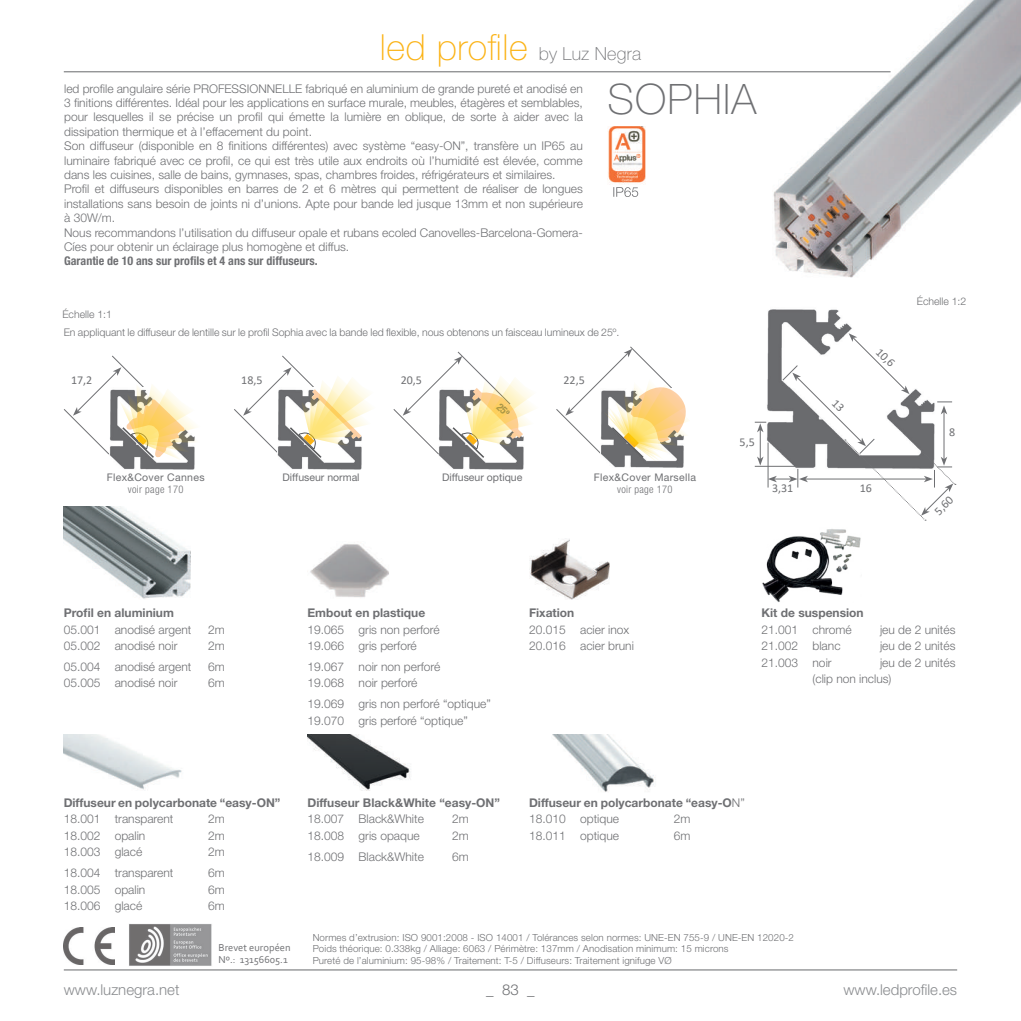
<style>
.page{position:relative;width:1021px;height:1021px;background:#fff}
.page>*{position:absolute;margin:0;border:0;box-sizing:border-box;transform-origin:0 0}
.t1{font:100 42px "Helvetica Neue LT Std";letter-spacing:.03em;color:#6f7073}
.t2{font:100 36px "Helvetica Neue LT Std";letter-spacing:.015em;color:#fbb316}
.t3{font:300 15px "Helvetica Neue LT Std";color:#8a8c8f}
.t4{font:300 15px "Helvetica Neue LT Std";color:#6f7073}
.t5{font:300 12px/14.4px "Helvetica Neue LT Std";color:#6f7073}
.t6{font:700 12px/16.5px "Helvetica Neue LT Std";color:#6f7073}
.t7{font:700 condensed 12px "Helvetica Neue LT Std";color:#6f7073}
.t8{font:12px "Calibri";color:#6f7073}
.t9{font:300 10.5px "Helvetica Neue LT Std";color:#6f7073}
.t10{font:10.5px "Helvetica Neue LT Std";letter-spacing:.03em;color:#6f7073}
.t11{font:10.5px "Helvetica Neue LT Std";color:#6f7073}
.t12{font:10.5px/12.6px "Corbel";color:#6f7073}
.t13{font:300 condensed 10.5px "Helvetica Neue LT Std";letter-spacing:.03em;color:#6f7073}
.t14{font:300 9.75px/11.7px "Helvetica Neue LT Std";letter-spacing:.01em;color:#6f7073}
.s1{font-size:18px;color:#6f7073}
.s2{font-weight:300}
</style>
<div class="page">
<hr style="left:64px;top:969px;width:893px;height:1px;background:#6f7073">
<img style="left:742px;top:0;width:278px;height:278px">
<img style="left:529px;top:539px;width:80px;height:61px">
<img style="left:762px;top:529px;width:99px;height:73px">
<img style="left:443px;top:459px;width:81px;height:10px">
<img style="left:607px;top:127px;width:39px;height:57px">
<svg style="left:613px;top:187px;width:25px;height:10px"></svg>
<img style="left:64px;top:927px;width:51px;height:37px">
<img style="left:129px;top:924px;width:83px;height:42px">
<img style="left:116px;top:461px;width:79px;height:8px">
<svg style="left:64px;top:355px;width:132px;height:106px"></svg>
<img style="left:64px;top:506px;width:127px;height:93px">
<img style="left:310px;top:544px;width:79px;height:54px">
<img style="left:552px;top:734px;width:103px;height:58px">
<img style="left:64px;top:734px;width:118px;height:56px">
<img style="left:307px;top:734px;width:103px;height:57px">
<img style="left:282px;top:459px;width:80px;height:10px">
<svg style="left:234px;top:355px;width:137px;height:104px"></svg>
<img style="left:612px;top:464px;width:72px;height:3px">
<svg style="left:556px;top:346px;width:132px;height:118px"></svg>
<img style="left:767px;top:309px;width:85px;height:24px">
<hr style="left:64px;top:71px;width:826px;height:1px;background:#6f7073">
<svg style="left:393px;top:351px;width:141px;height:108px"></svg>
<svg style="left:754px;top:333px;width:201px;height:188px"></svg>
<h2 class="t2" style="left:380px;top:27px;width:262px">led profile <span class="s1">by Luz Negra</span></h2>
<p class="t5" style="left:64px;top:81px;width:520px">led profile angulaire série PROFESSIONNELLE fabriqué en aluminium de grande pureté et anodisé en 3 finitions différentes. Idéal pour les applications en surface murale, meubles, étagères et semblables, pour lesquelles il se précise un profil qui émette la lumière en oblique, de sorte à aider avec la dissipation thermique et à l’effacement du point.<br>Son diffuseur (disponible en 8 finitions différentes) avec système “easy-ON”, transfère un IP65 au luminaire fabriqué avec ce profil, ce qui est très utile aux endroits où l’humidité est élevée, comme dans les cuisines, salle de bains, gymnases, spas, chambres froides, réfrigérateurs et similaires.<br>Profil et diffuseurs disponibles en barres de 2 et 6 mètres qui permettent de réaliser de longues installations sans besoin de joints ni d’unions. Apte pour bande led jusque 13mm et non supérieure à 30W/m.<br>Nous recommandons l’utilisation du diffuseur opale et rubans ecoled Canovelles-Barcelona-Gomera-Cíes pour obtenir un éclairage plus homogène et diffus.</p>
<p class="t7" style="left:64px;top:254px;width:255px">Garantie de 10 ans sur profils et 4 ans sur diffuseurs.</p>
<p class="t9" style="left:62px;top:308px;width:51px">Échelle 1:1</p>
<h1 class="t1" style="left:607px;top:75px;width:150px">SOPHIA</h1>
<p class="t9" style="left:64px;top:326px;width:557px">En appliquant le diffuseur de lentille sur le profil Sophia avec la bande led flexible, nous obtenons un faisceau lumineux de 25º.</p>
<p class="t8" style="left:71px;top:372px;width:23px">17,2</p>
<p class="t8" style="left:401px;top:372px;width:23px">20,5</p>
<p class="t8" style="left:241px;top:372px;width:23px">18,5</p>
<p class="t8" style="left:563px;top:372px;width:23px">22,5</p>
<p class="t8" style="left:884px;top:344px;width:23px;rotate:45deg">10,6</p>
<p class="t10" style="left:107px;top:471px;width:99px">Flex&amp;Cover Cannes</p>
<p class="t11" style="left:442px;top:471px;width:82px">Diffuseur optique</p>
<p class="t13" style="left:128px;top:483px;width:57px">voir page 170</p>
<p class="t11" style="left:282px;top:471px;width:79px">Diffuseur normal</p>
<p class="t10" style="left:594px;top:471px;width:104px">Flex&amp;Cover Marsella</p>
<p class="t13" style="left:617px;top:483px;width:57px">voir page 170</p>
<p class="t8" style="left:739px;top:433px;width:17px">5,5</p>
<p class="t8" style="left:772px;top:480px;width:23px">3,31</p>
<p class="t8" style="left:859px;top:480px;width:14px">16</p>
<p class="t9" style="left:916px;top:295px;width:51px">Échelle 1:2</p>
<p class="t8" style="left:949px;top:424px;width:8px">8</p>
<p class="t8" style="left:930px;top:507px;width:23px;rotate:-45deg">5,60</p>
<p class="t6" style="left:64px;top:604px;width:112px">Profil en aluminium</p>
<p class="t5" style="left:64px;top:621px;width:129px">05.001 anodisé argent</p>
<p class="t5" style="left:208px;top:621px;width:18px">2m</p>
<p class="t5" style="left:64px;top:638px;width:115px">05.002 anodisé noir</p>
<p class="t5" style="left:208px;top:638px;width:18px">2m</p>
<p class="t5" style="left:64px;top:659px;width:129px">05.004 anodisé argent</p>
<p class="t5" style="left:208px;top:659px;width:18px">6m</p>
<p class="t5" style="left:64px;top:675px;width:115px">05.005 anodisé noir</p>
<p class="t5" style="left:208px;top:675px;width:18px">6m</p>
<p class="t6" style="left:307px;top:604px;width:119px">Embout en plastique</p>
<p class="t5" style="left:307px;top:620px;width:134px;line-height:16.5px">19.065 gris non perforé<br>19.066 gris perforé</p>
<p class="t5" style="left:307px;top:658px;width:134px;line-height:16.5px">19.067 noir non perforé<br>19.068 noir perforé</p>
<p class="t5" style="left:307px;top:695px;width:185px;line-height:16.5px">19.069 gris non perforé “optique”<br>19.070 gris perforé “optique”</p>
<p class="t6" style="left:529px;top:604px;width:47px">Fixation</p>
<p class="t5" style="left:529px;top:620px;width:106px;line-height:16.5px">20.015 acier inox<br>20.016 acier bruni</p>
<p class="t6" style="left:761px;top:604px;width:104px">Kit de suspension</p>
<p class="t5" style="left:761px;top:621px;width:92px">21.001 chromé</p>
<p class="t5" style="left:880px;top:621px;width:77px">jeu de 2 unités</p>
<p class="t5" style="left:761px;top:638px;width:81px">21.002 blanc</p>
<p class="t5" style="left:880px;top:638px;width:77px">jeu de 2 unités</p>
<p class="t5" style="left:761px;top:654px;width:72px">21.003 noir</p>
<p class="t5" style="left:812px;top:653px;width:144px;line-height:16.5px;text-indent:67px">jeu de 2 unités (clip non inclus)</p>
<p class="t6" style="left:64px;top:794px;width:218px">Diffuseur en polycarbonate “easy-ON”</p>
<p class="t5" style="left:64px;top:811px;width:111px">18.001 transparent</p>
<p class="t5" style="left:208px;top:811px;width:18px">2m</p>
<p class="t5" style="left:64px;top:828px;width:83px">18.002 opalin</p>
<p class="t5" style="left:208px;top:828px;width:18px">2m</p>
<p class="t5" style="left:64px;top:844px;width:80px">18.003 glacé</p>
<p class="t5" style="left:208px;top:844px;width:18px">2m</p>
<p class="t5" style="left:64px;top:865px;width:111px">18.004 transparent</p>
<p class="t5" style="left:208px;top:865px;width:18px">6m</p>
<p class="t5" style="left:64px;top:881px;width:83px">18.005 opalin</p>
<p class="t5" style="left:208px;top:881px;width:18px">6m</p>
<p class="t5" style="left:64px;top:898px;width:80px">18.006 glacé</p>
<p class="t5" style="left:208px;top:898px;width:18px">6m</p>
<p class="t12" style="left:218px;top:940px;width:74px">Brevet européen<br>Nº.: 13156605.1</p>
<p class="t6" style="left:307px;top:794px;width:194px">Diffuseur Black&amp;White “easy-ON”</p>
<p class="t5" style="left:307px;top:811px;width:118px">18.007 Black&amp;White</p>
<p class="t5" style="left:452px;top:811px;width:18px">2m</p>
<p class="t5" style="left:307px;top:828px;width:114px">18.008 gris opaque</p>
<p class="t5" style="left:452px;top:828px;width:18px">2m</p>
<p class="t5" style="left:307px;top:848px;width:118px">18.009 Black&amp;White</p>
<p class="t5" style="left:452px;top:848px;width:18px">6m</p>
<p class="t6" style="left:529px;top:794px;width:217px">Diffuseur en polycarbonate “easy-O<span class="s2">N”<br>18.010 optique</span></p>
<p class="t5" style="left:673px;top:811px;width:18px">2m</p>
<p class="t5" style="left:529px;top:828px;width:91px">18.011 optique</p>
<p class="t5" style="left:673px;top:828px;width:18px">6m</p>
<p class="t14" style="left:313px;top:931px;width:483px">Normes d’extrusion: ISO 9001:2008 - ISO 14001 / Tolérances selon normes: UNE-EN 755-9 / UNE-EN 12020-2<br>Poids théorique: 0.338kg / Alliage: 6063 / Périmètre: 137mm / Anodisation minimum: 15 microns<br>Pureté de l’aluminium: 95-98% / Traitement: T-5 / Diffuseurs: Traitement ignifuge VØ</p>
<p class="t3" style="left:64px;top:980px;width:117px">www.luznegra.net</p>
<p class="t4" style="left:486px;top:980px;width:50px">_ 83 _</p>
<p class="t3" style="left:843px;top:980px;width:115px">www.ledprofile.es</p>
</div>
